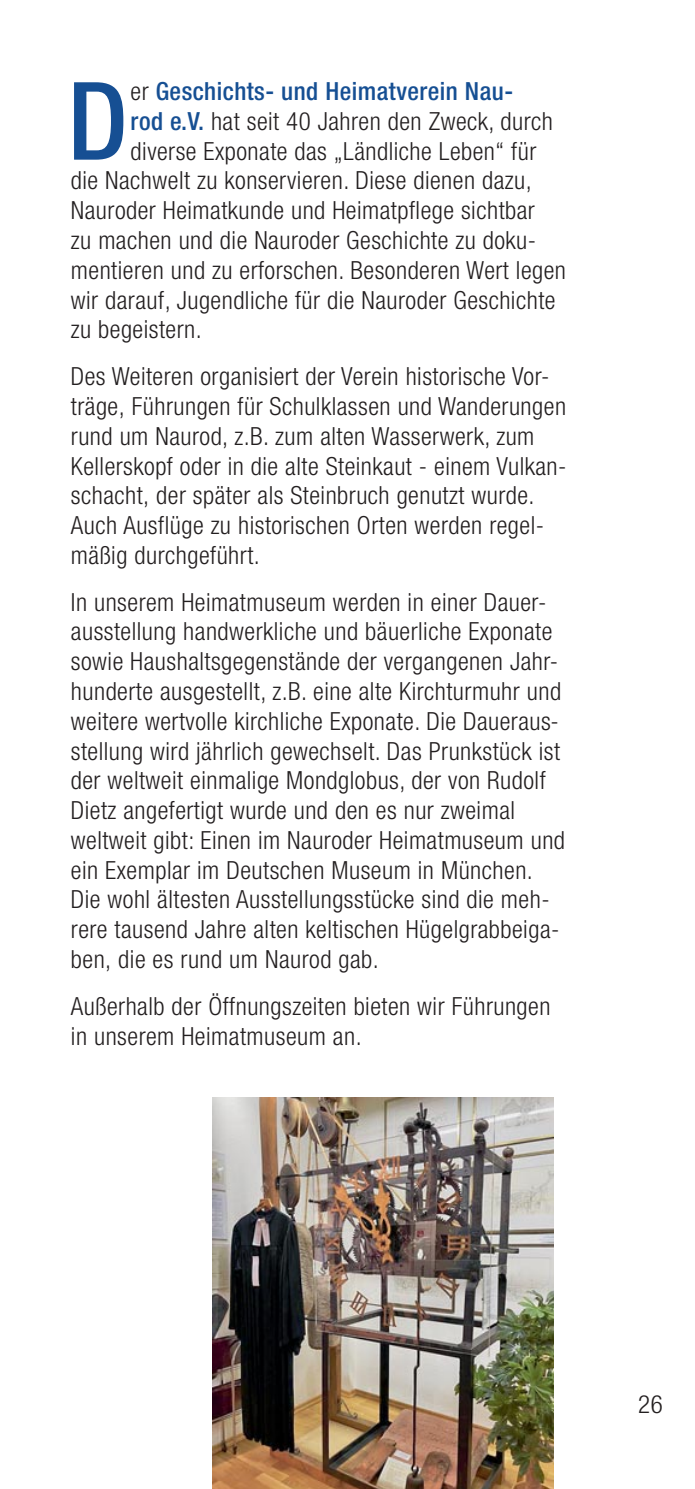
<style>
.page{position:relative;width:695px;height:1489px;background:#fff}
.page>*{position:absolute;margin:0;border:0;box-sizing:border-box;transform-origin:0 0}
.t1{font:500 condensed 108.25px "Helvetica Neue";color:#164f93}
.t2{font:300 condensed 25px/29.8px "Helvetica Neue";letter-spacing:.02em;color:#231f20}
.t3{font:500 condensed 25px "Helvetica Neue";letter-spacing:.02em;color:#164f93}
.s1{font-weight:300;color:#231f20}
.s2{font-weight:500;color:#164f93}
</style>
<div class="page">
<img style="left:213px;top:1097px;width:340px;height:391px">
<h1 class="t1" style="left:68px;top:82px;width:62px">D</h1>
<p class="t3" style="left:131px;top:82px;width:384px"><span class="s1">er</span> Geschichts- und Heimatverein Nau-</p>
<p class="t2" style="left:131px;top:108px;width:424px"><span class="s2">rod e.V.</span> hat seit 40 Jahren den Zweck, durch</p>
<p class="t2" style="left:131px;top:138px;width:407px">diverse Exponate das „Ländliche Leben“ für</p>
<p class="t2" style="left:71px;top:168px;width:462px">die Nachwelt zu konservieren. Diese dienen dazu,</p>
<p class="t2" style="left:71px;top:198px;width:465px">Nauroder Heimatkunde und Heimatpflege sichtbar</p>
<p class="t2" style="left:71px;top:227px;width:466px">zu machen und die Nauroder Geschichte zu doku-</p>
<p class="t2" style="left:71px;top:257px;width:496px">mentieren und zu erforschen. Besonderen Wert legen</p>
<p class="t2" style="left:71px;top:287px;width:486px">wir darauf, Jugendliche für die Nauroder Geschichte</p>
<p class="t2" style="left:71px;top:317px;width:132px">zu begeistern.</p>
<p class="t2" style="left:71px;top:363px;width:497px">Des Weiteren organisiert der Verein historische Vor&shy;träge, Führungen für Schulklassen und Wanderungen rund um Naurod, z.B. zum alten Wasserwerk, zum Kellerskopf oder in die alte Steinkaut - einem Vulkan&shy;schacht, der später als Steinbruch genutzt wurde.<br>Auch Ausflüge zu historischen Orten werden regel&shy;mäßig durchgeführt.</p>
<p class="t2" style="left:71px;top:589px;width:495px">In unserem Heimatmuseum werden in einer Dauer&shy;ausstellung handwerkliche und bäuerliche Exponate sowie Haushaltsgegenstände der vergangenen Jahr&shy;hunderte ausgestellt, z.B. eine alte Kirchturmuhr und weitere wertvolle kirchliche Exponate. Die Daueraus&shy;stellung wird jährlich gewechselt. Das Prunkstück ist der weltweit einmalige Mondglobus, der von Rudolf Dietz angefertigt wurde und den es nur zweimal weltweit gibt: Einen im Nauroder Heimatmuseum und ein Exemplar im Deutschen Museum in München.<br>Die wohl ältesten Ausstellungsstücke sind die meh&shy;rere tausend Jahre alten keltischen Hügelgrabbeiga&shy;ben, die es rund um Naurod gab.</p>
<p class="t2" style="left:71px;top:993px;width:481px">Außerhalb der Öffnungszeiten bieten wir Führungen in unserem Heimatmuseum an.</p>
<p class="t2" style="left:638px;top:1391px;width:26px">26</p>
</div>
